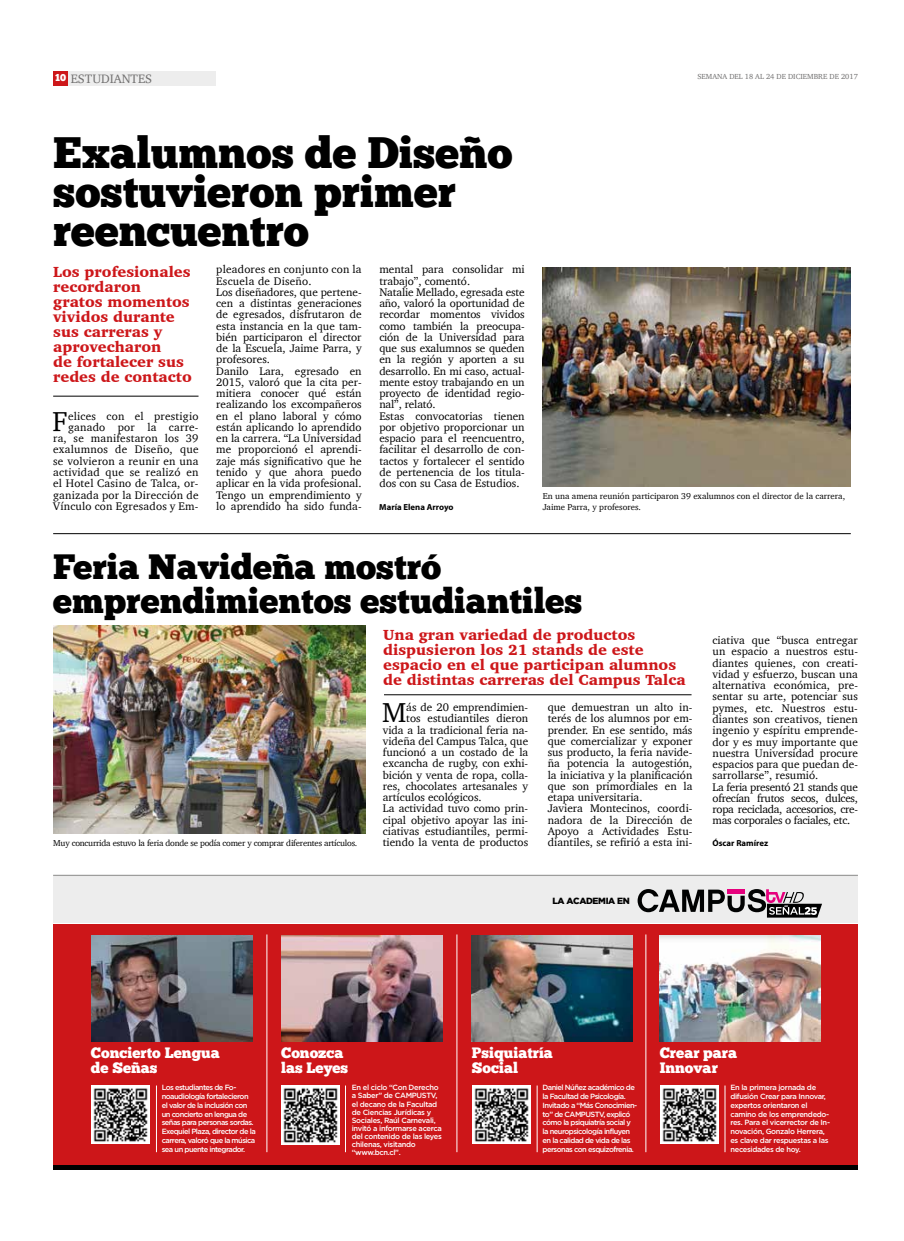
<style>
.page{position:relative;width:904px;height:1241px;background:#fff}
.page>*{position:absolute;margin:0;border:0;box-sizing:border-box;transform-origin:0 0}
.t1{font:43.75px/38.8px "Chunk Five Ex";color:#000}
.t2{font:35px/33.8px "Chunk Five Ex";color:#000}
.t3{font:28px "Charter";color:#000}
.t4{font:900 15px/15px "Charter";color:#cd171a}
.t5{font:15px/15px "Chunk Five Ex";color:#fff}
.t6{font:12.5px "Charter";color:#706f6f}
.t7{font:11.25px/11.2px "Charter";color:#000}
.t8{font:11.25px/11.2px "Charter";letter-spacing:.02em;color:#000;text-align:right}
.t9{font:900 9px "Gotham";letter-spacing:-.04em;color:#000}
.t10{font:8.75px/10.5px "Charter";color:#000}
.t11{font:8.75px "Charter";letter-spacing:-.025em;color:#000}
.t12{font:700 8.75px "Myriad Pro";color:#000}
.t13{font:500 7.5px/8.8px "Gotham";letter-spacing:-.07em;color:#fff}
.t14{font:500 7.5px/8.1px "Gotham";letter-spacing:-.04em;color:#fff}
.t15{font:7.5px "Charter";color:#706f6f}
.s1{font-family:"Chunk Five Ex";font-size:10px;color:#fff}
</style>
<div class="page">
<div style="left:53px;top:71px;width:15px;height:15px;background:#cd171a"></div>
<div style="left:69px;top:71px;width:147px;height:15px;background:#ededed"></div>
<hr style="left:53px;top:396px;width:145px;height:1px;background:#000">
<hr style="left:53px;top:533px;width:797px;height:1px;background:#000">
<img style="left:543px;top:268px;width:307px;height:218px">
<img style="left:53px;top:625px;width:312px;height:208px">
<hr style="left:384px;top:694px;width:307px;height:1px;background:#000">
<div style="left:53px;top:875px;width:804px;height:47px;background:#ededed"></div>
<div style="left:53px;top:924px;width:804px;height:240px;background:#cd1619"></div>
<img style="left:92px;top:935px;width:161px;height:106px">
<img style="left:281px;top:935px;width:161px;height:106px">
<img style="left:471px;top:935px;width:161px;height:106px">
<img style="left:659px;top:935px;width:161px;height:106px">
<img style="left:660px;top:1085px;width:58px;height:58px">
<hr style="left:156px;top:1085px;width:1px;height:66px;background:#fff">
<hr style="left:345px;top:1085px;width:1px;height:66px;background:#fff">
<hr style="left:537px;top:1085px;width:1px;height:66px;background:#fff">
<hr style="left:724px;top:1085px;width:1px;height:66px;background:#fff">
<hr style="left:266px;top:934px;width:1px;height:217px;background:#fff">
<hr style="left:456px;top:934px;width:1px;height:217px;background:#fff">
<hr style="left:645px;top:934px;width:1px;height:217px;background:#fff">
<div style="left:53px;top:1164px;width:804px;height:5px;background:#000"></div>
<svg style="left:637px;top:889px;width:185px;height:28px"></svg>
<hr style="left:53px;top:874px;width:804px;height:1px;background:#9d9d9c">
<img style="left:472px;top:1085px;width:58px;height:58px">
<img style="left:281px;top:1085px;width:58px;height:58px">
<img style="left:92px;top:1085px;width:58px;height:58px">
<p class="t6" style="left:55px;top:67px;width:98px"><span class="s1">10</span> ESTUDIANTES</p>
<p class="t15" style="left:697px;top:70px;width:162px">SEMANA DEL 18 AL 24 DE DICIEMBRE DE 2017</p>
<h1 class="t1" style="left:53px;top:132px;width:461px">Exalumnos de Diseño sostuvieron primer reencuentro</h1>
<h3 class="t4" style="left:53px;top:264px;width:140px">Los profesionales recordaron gratos momentos vividos durante sus carreras y aprovecharon<br>de fortalecer sus redes de contacto</h3>
<p class="t8" style="left:53px;top:410px;width:147px">elices con el prestigio ganado por la carre&shy;ra, se manifestaron los 39 exalumnos de Diseño, que se volvieron a reunir en una actividad que se realizó en el Hotel Casino de Talca, or&shy;ganizada por la Dirección de<br>Vínculo con Egresados y Em-</p>
<h3 class="t3" style="left:52px;top:397px;width:17px">F</h3>
<p class="t7" style="left:216px;top:264px;width:147px">pleadores en conjunto con la<br>Escuela de Diseño.<br>Los diseñadores, que pertene&shy;cen a distintas generaciones de egresados, disfrutaron de esta instancia en la que tam&shy;bién participaron el director de la Escuela, Jaime Parra, y profesores.<br>Danilo Lara, egresado en<br>2015, valoró que la cita per&shy;mitiera conocer qué están realizando los excompañeros en el plano laboral y cómo están aplicando lo aprendido en la carrera. “La Universidad me proporcionó el aprendi&shy;zaje más significativo que he tenido y que ahora puedo aplicar en la vida profesional.<br>Tengo un emprendimiento y lo aprendido ha sido funda-</p>
<p class="t7" style="left:379px;top:264px;width:147px">mental para consolidar mi trabajo”, comentó.<br>Natalie Mellado, egresada este año, valoró la oportunidad de recordar momentos vividos como también la preocupa&shy;ción de la Universidad para que sus exalumnos se queden en la región y aporten a su desarrollo. En mi caso, actual&shy;mente estoy trabajando en un proyecto de identidad regio&shy;nal”, relató.<br>Estas convocatorias tienen por objetivo proporcionar un espacio para el reencuentro, facilitar el desarrollo de con&shy;tactos y fortalecer el sentido de pertenencia de los titula&shy;dos con su Casa de Estudios.</p>
<p class="t12" style="left:379px;top:501px;width:76px">María Elena Arroyo</p>
<p class="t10" style="left:542px;top:491px;width:304px">En una amena reunión participaron 39 exalumnos con el director de la carrera,<br>Jaime Parra, y profesores.</p>
<h2 class="t2" style="left:53px;top:549px;width:530px">Feria Navideña mostró emprendimientos estudiantiles</h2>
<p class="t11" style="left:53px;top:835px;width:306px">Muy concurrida estuvo la feria donde se podía comer y comprar diferentes artículos.</p>
<h3 class="t4" style="left:383px;top:627px;width:304px">Una gran variedad de productos dispusieron los 21 stands de este espacio en el que participan alumnos de distintas carreras del Campus Talca</h3>
<h3 class="t3" style="left:382px;top:688px;width:26px">M</h3>
<p class="t7" style="left:406px;top:701px;width:123px">ás de 20 emprendimien-</p>
<p class="t7" style="left:406px;top:712px;width:123px">tos estudiantiles dieron</p>
<p class="t7" style="left:383px;top:724px;width:147px">vida a la tradicional feria na-</p>
<p class="t7" style="left:383px;top:735px;width:147px">videña del Campus Talca, que</p>
<p class="t7" style="left:383px;top:746px;width:147px">funcionó a un costado de la</p>
<p class="t7" style="left:383px;top:757px;width:147px">excancha de rugby, con exhi-</p>
<p class="t7" style="left:383px;top:769px;width:147px">bición y venta de ropa, colla-</p>
<p class="t7" style="left:383px;top:780px;width:147px">res, chocolates artesanales y</p>
<p class="t7" style="left:383px;top:791px;width:100px">artículos ecológicos.</p>
<p class="t7" style="left:383px;top:802px;width:147px">La actividad tuvo como prin-</p>
<p class="t7" style="left:383px;top:814px;width:147px">cipal objetivo apoyar las ini-</p>
<p class="t7" style="left:383px;top:825px;width:147px">ciativas estudiantiles, permi-</p>
<p class="t7" style="left:383px;top:836px;width:147px">tiendo la venta de productos</p>
<p class="t7" style="left:547px;top:701px;width:146px">que demuestran un alto in&shy;terés de los alumnos por em&shy;prender. En ese sentido, más que comercializar y exponer sus producto, la feria navide&shy;ña potencia la autogestión, la iniciativa y la planificación que son primordiales en la etapa universitaria.<br>Javiera Montecinos, coordi&shy;nadora de la Dirección de<br>Apoyo a Actividades Estu&shy;diantiles, se refirió a esta ini-</p>
<p class="t9" style="left:552px;top:895px;width:79px">LA ACADEMIA EN</p>
<p class="t7" style="left:712px;top:634px;width:147px">ciativa que “busca entregar un espacio a nuestros estu&shy;diantes quienes, con creati&shy;vidad y esfuerzo, buscan una alternativa económica, pre&shy;sentar su arte, potenciar sus pymes, etc. Nuestros estu&shy;diantes son creativos, tienen ingenio y espíritu emprende&shy;dor y es muy importante que nuestra Universidad procure espacios para que puedan de&shy;sarrollarse”, resumió.<br>La feria presentó 21 stands que ofrecían frutos secos, dulces, ropa reciclada, accesorios, cre&shy;mas corporales o faciales, etc.</p>
<p class="t12" style="left:712px;top:837px;width:57px">Óscar Ramírez</p>
<h3 class="t5" style="left:91px;top:1044px;width:130px">Concierto Lengua de Señas</h3>
<h3 class="t5" style="left:281px;top:1044px;width:69px">Conozca las Leyes</h3>
<h3 class="t5" style="left:472px;top:1044px;width:83px">Psiquiatría<br>Social</h3>
<h3 class="t5" style="left:659px;top:1044px;width:79px">Crear para<br>Innovar</h3>
<p class="t13" style="left:162px;top:1082px;width:96px">Los estudiantes de Fo&shy;noaudiología fortalecieron el valor de la inclusión con un concierto en lengua de señas para personas sordas.<br>Exequiel Plaza, director de la carrera, valoró que la música sea un puente integrador.</p>
<p class="t14" style="left:352px;top:1083px;width:92px">En el ciclo “Con Derecho a Saber” de CAMPUSTV, el decano de la Facultad de Ciencias Jurídicas y<br>Sociales, Raúl Carnevali, invitó a informarse acerca del contenido de las leyes chilenas, visitando “www.bcn.cl”.</p>
<p class="t13" style="left:542px;top:1082px;width:96px">Daniel Núñez académico de la Facultad de Psicología.<br>Invitado a “Más Conocimien&shy;to” de CAMPUSTV, explicó cómo la psiquiatría social y la neuropsicología influyen en la calidad de vida de las personas con esquizofrenia.</p>
<p class="t14" style="left:730px;top:1082px;width:101px;line-height:8.8px">En la primera jornada de difusión Crear para Innovar, expertos orientaron el camino de los emprendedo&shy;res. Para el vicerrector de In&shy;novación, Gonzalo Herrera, es clave dar respuestas a las necesidades de hoy.</p>
</div>
